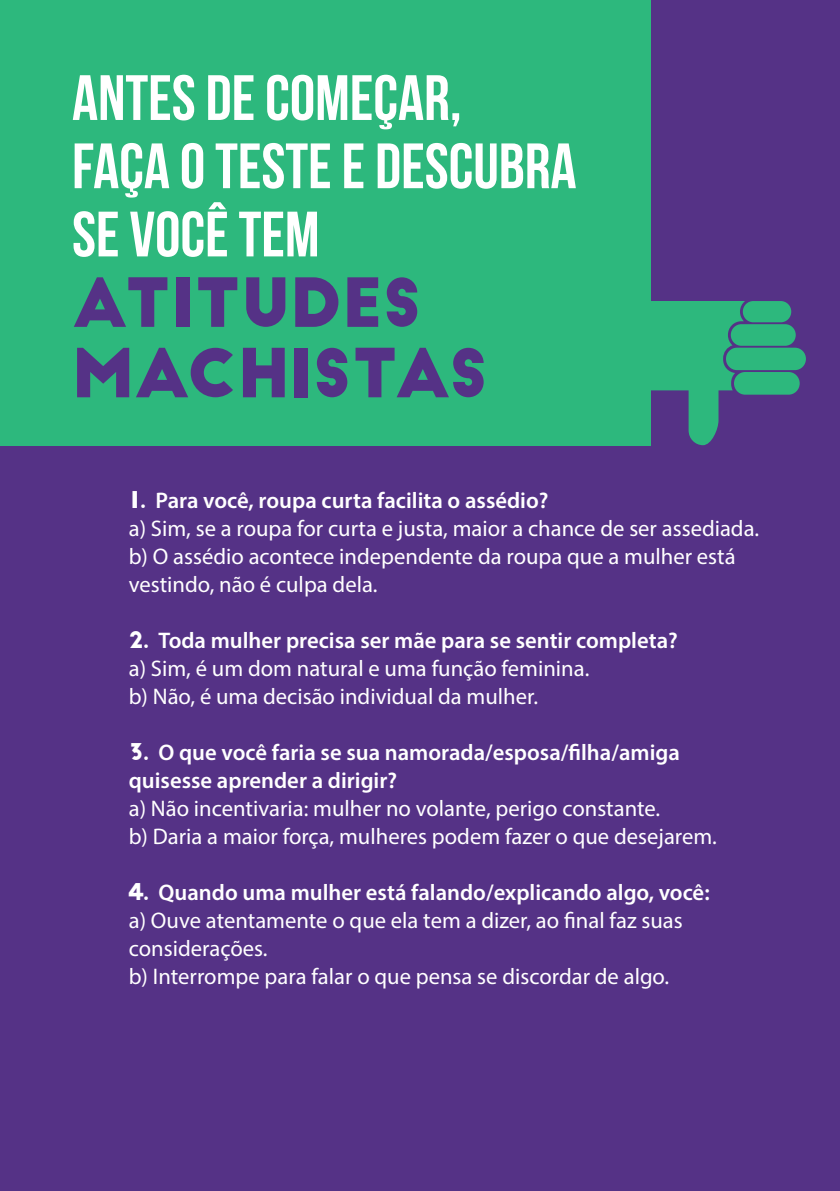
<style>
.page{position:relative;width:840px;height:1191px;background:#fff}
.page>*{position:absolute;margin:0;border:0;box-sizing:border-box;transform-origin:0 0}
.t1{font:66px/70.4px "Big John";color:#553286}
.t2{font:700 64px/68.2px "Bebas Neue";color:#fff}
.t3{font:22.6px/28px "Myriad Pro";color:#fff}
.t4{font:600 22.6px/28px "Myriad Pro";color:#fff}
.s1{font-family:"Big John"}
.s2{font-weight:600}
.s3{font-family:"Big John";font-weight:400}
</style>
<div class="page">
<div style="left:0;top:0;width:839px;height:1191px;background:#553286"></div>
<div style="left:0;top:0;width:650px;height:445px;background:#2db87d"></div>
<div style="left:733px;top:372px;width:66px;height:23px;background:#2db87d;border-radius:11px"></div>
<div style="left:725px;top:348px;width:80px;height:22px;background:#2db87d;border-radius:11px"></div>
<div style="left:730px;top:324px;width:65px;height:22px;background:#2db87d;border-radius:11px"></div>
<svg style="left:650px;top:301px;width:94px;height:144px;fill:#2db87d"></svg>
<div style="left:742px;top:301px;width:48px;height:21px;background:#2db87d;border-radius:11px"></div>
<h2 class="t2" style="left:72px;top:63px;width:505px">ANTES DE COMEÇAR,<br>FAÇA O TESTE E DESCUBRA<br>SE VOCÊ TEM</h2>
<h1 class="t1" style="left:72px;top:270px;width:417px">ATITUDES<br>MACHISTAS</h1>
<p class="t3" style="left:129px;top:485px;width:631px"><span class="s1">1.</span> <span class="s2">Para você, roupa curta facilita o assédio?<br></span>a) Sim, se a roupa for curta e justa, maior a chance de ser assediada. b) O assédio acontece independente da roupa que a mulher está vestindo, não é culpa dela.</p>
<p class="t3" style="left:129px;top:625px;width:550px"><span class="s1">2.</span> <span class="s2">Toda mulher precisa ser mãe para se sentir completa? </span>a) Sim, é um dom natural e uma função feminina.<br>b) Não, é uma decisão individual da mulher.</p>
<p class="t4" style="left:129px;top:737px;width:552px"><span class="s3">3.</span> O que você faria se sua namorada/esposa/filha/amiga quisesse aprender a dirigir?</p>
<p class="t3" style="left:129px;top:793px;width:589px">a) Não incentivaria: mulher no volante, perigo constante.<br>b) Daria a maior força, mulheres podem fazer o que desejarem.</p>
<p class="t3" style="left:129px;top:877px;width:582px"><span class="s1">4.</span> <span class="s2">Quando uma mulher está falando/explicando algo, você: </span>a) Ouve atentamente o que ela tem a dizer, ao final faz suas considerações.<br>b) Interrompe para falar o que pensa se discordar de algo.</p>
</div>
